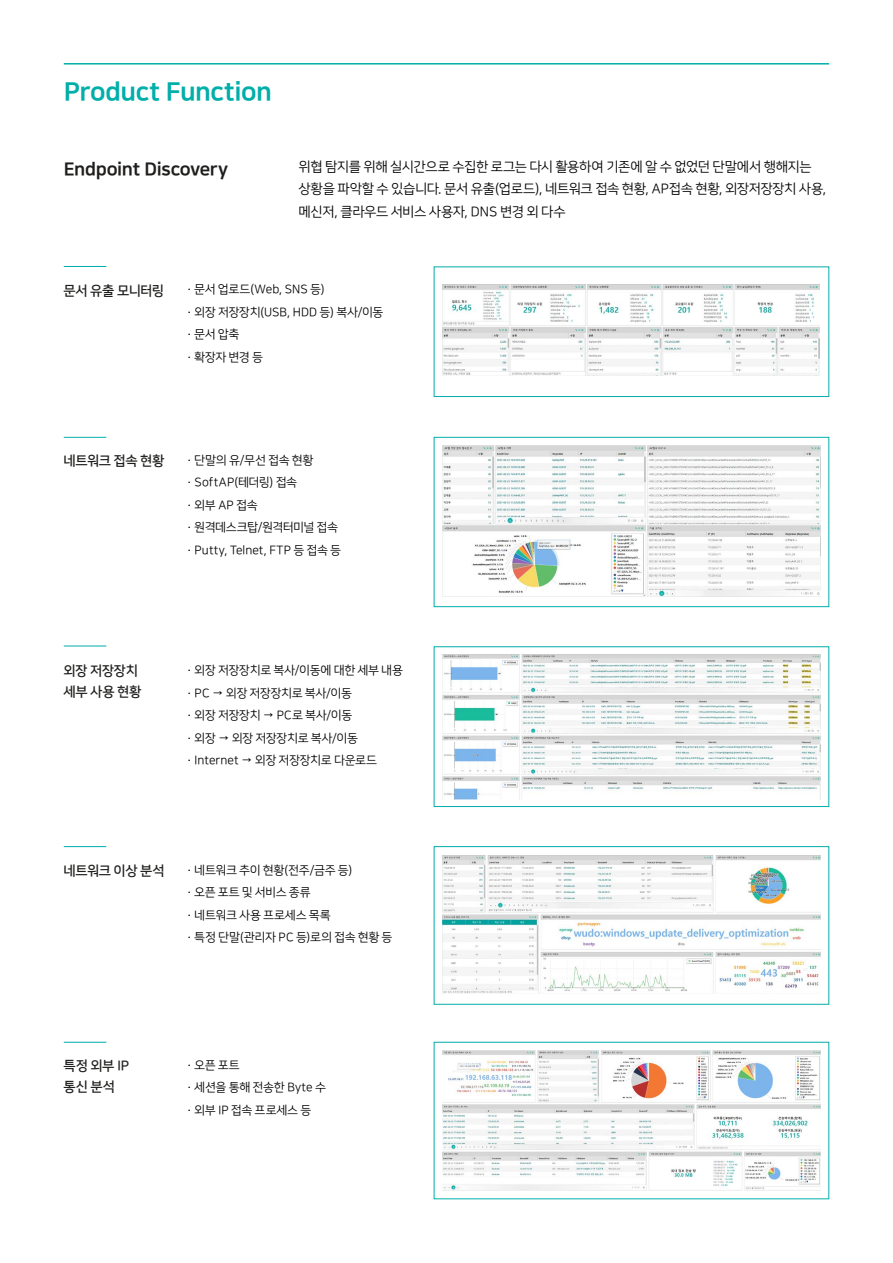
<style>
.page{position:relative;width:893px;height:1263px;background:#fff}
.page>*{position:absolute;margin:0;border:0;box-sizing:border-box;transform-origin:0 0}
.t1{font:25.5px "Nanum Square ac EB";letter-spacing:-.02em;color:#00aeaa}
.t2{font:18px "Nanum Square ac EB";letter-spacing:-.015em;color:#1f1e1d}
.t3{font:13.5px/22.5px "Nanum Square ac R";letter-spacing:.02em;color:#000}
.t4{font:13.5px/21px "Nanum Square ac B";letter-spacing:.02em;color:#1f1e1d}
.t5{font:12px/22.5px "Nanum Square ac R";letter-spacing:.025em;color:#000}
</style>
<div class="page">
<hr style="left:64px;top:63px;width:765px;height:2px;background:#00aeaa">
<div style="left:434px;top:266px;width:395px;height:131px;background:#fff;border:1px solid #00aeaa"></div>
<div style="left:434px;top:437px;width:395px;height:170px;background:#fff;border:1px solid #00aeaa"></div>
<div style="left:434px;top:646px;width:395px;height:161px;background:#fff;border:1px solid #00aeaa"></div>
<div style="left:434px;top:846px;width:395px;height:159px;background:#fff;border:1px solid #00aeaa"></div>
<img style="left:442px;top:285px;width:378px;height:91px">
<img style="left:442px;top:445px;width:379px;height:151px">
<img style="left:442px;top:655px;width:379px;height:144px">
<img style="left:442px;top:856px;width:379px;height:138px">
<img style="left:442px;top:1050px;width:379px;height:141px">
<hr style="left:64px;top:266px;width:42px;height:1px;background:#00aeaa">
<hr style="left:64px;top:437px;width:42px;height:1px;background:#00aeaa">
<hr style="left:64px;top:646px;width:42px;height:1px;background:#00aeaa">
<hr style="left:64px;top:846px;width:42px;height:1px;background:#00aeaa">
<hr style="left:64px;top:1042px;width:42px;height:1px;background:#00aeaa">
<h1 class="t1" style="left:64px;top:78px;width:210px">Product Function</h1>
<h2 class="t2" style="left:64px;top:159px;width:166px">Endpoint Discovery</h2>
<p class="t3" style="left:299px;top:156px;width:528px">위협 탐지를 위해 실시간으로 수집한 로그는 다시 활용하여 기존에 알 수 없었던 단말에서 행해지는 상황을 파악할 수 있습니다. 문서 유출(업로드), 네트워크 접속 현황, AP접속 현황, 외장저장장치 사용, 메신저, 클라우드 서비스 사용자, DNS 변경 외 다수</p>
<p class="t4" style="left:64px;top:280px;width:101px">문서 유출 모니터링</p>
<p class="t5" style="left:187px;top:279px;width:198px">∙ 문서 업로드(Web, SNS 등)<br>∙ 외장 저장장치(USB, HDD 등) 복사/이동 ∙ 문서 압축<br>∙ 확장자 변경 등</p>
<p class="t4" style="left:64px;top:450px;width:102px">네트워크 접속 현황</p>
<p class="t5" style="left:187px;top:449px;width:155px">∙ 단말의 유/무선 접속 현황<br>∙ SoftAP(테더링) 접속<br>∙ 외부 AP 접속<br>∙ 원격데스크탑/원격터미널 접속 ∙ Putty, Telnet, FTP 등 접속 등</p>
<p class="t4" style="left:64px;top:661px;width:79px">외장 저장장치 세부 사용 현황</p>
<p class="t5" style="left:187px;top:659px;width:217px">∙ 외장 저장장치로 복사/이동에 대한 세부 내용 ∙ PC → 외장 저장장치로 복사/이동<br>∙ 외장 저장장치 → PC로 복사/이동<br>∙ 외장 → 외장 저장장치로 복사/이동<br>∙ Internet → 외장 저장장치로 다운로드</p>
<p class="t4" style="left:64px;top:860px;width:102px">네트워크 이상 분석</p>
<p class="t5" style="left:187px;top:859px;width:207px">∙ 네트워크 추이 현황(전주/금주 등)<br>∙ 오픈 포트 및 서비스 종류<br>∙ 네트워크 사용 프로세스 목록<br>∙ 특정 단말(관리자 PC 등)로의 접속 현황 등</p>
<p class="t4" style="left:64px;top:1055px;width:67px">특정 외부 IP 통신 분석</p>
<p class="t5" style="left:187px;top:1054px;width:140px">∙ 오픈 포트<br>∙ 세션을 통해 전송한 Byte 수 ∙ 외부 IP 접속 프로세스 등</p>
</div>
